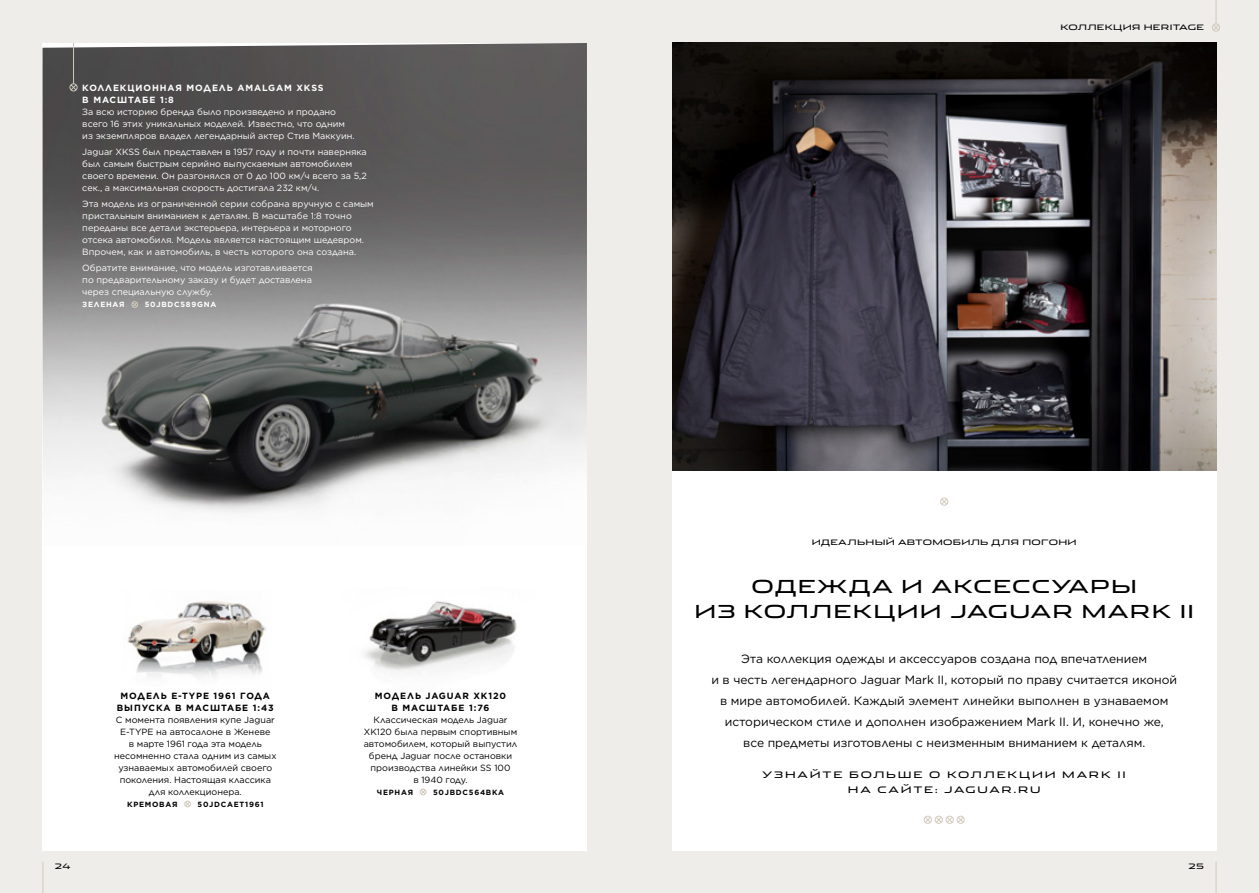
<style>
.page{position:relative;width:1259px;height:893px;background:#efedea}
.page>*{position:absolute;margin:0;border:0;box-sizing:border-box;transform-origin:0 0}
.t1{font:18px/25.5px "Jaguar";letter-spacing:.065em;color:#000;text-align:center}
.t2{font:12px/21px "Gotham";color:#000;text-align:center}
.t3{font:9px/12px "Gotham";color:#fff}
.t4{font:9px/12px "Gotham";color:#000;text-align:center}
.t5{font:700 9px/12px "Gotham";letter-spacing:.1em;color:#000;text-align:center}
.t6{font:9px/15px "Jaguar";letter-spacing:.2em;color:#000;text-align:center}
.t7{font:700 9px/12px "Gotham";letter-spacing:.1em;color:#fff}
.t8{font:7.5px "Jaguar";letter-spacing:.04em;color:#000}
.t9{font:700 7.5px "Gotham";letter-spacing:.1em;color:#000}
.t10{font:700 7.5px "Gotham";letter-spacing:.1em;color:#fff}
</style>
<div class="page">
<svg style="left:1212px;top:0;width:7px;height:31px"></svg>
<div style="left:1212px;top:24px;width:8px;height:7px;border:1px solid #d1c9bc;border-radius:50%"></div>
<hr style="left:1215px;top:861px;width:1px;height:32px;background:#d1c9bc">
<hr style="left:43px;top:861px;width:1px;height:32px;background:#d1c9bc">
<div style="left:672px;top:471px;width:544px;height:379px;background:#fff"></div>
<div style="left:43px;top:43px;width:544px;height:807px;background:#fff"></div>
<img style="left:43px;top:43px;width:544px;height:470px">
<svg style="left:132px;top:301px;width:6px;height:7px"></svg>
<div style="left:131px;top:301px;width:7px;height:7px;border:1px solid #d1c9bc;border-radius:50%"></div>
<hr style="left:73px;top:43px;width:1px;height:41px;background:#d1c9bc">
<svg style="left:70px;top:84px;width:7px;height:7px"></svg>
<div style="left:70px;top:83px;width:7px;height:8px;border:1px solid #d1c9bc;border-radius:50%"></div>
<div style="left:935px;top:816px;width:7px;height:8px;border:1px solid #d1c9bc;border-radius:50%"></div>
<div style="left:924px;top:816px;width:8px;height:8px;border:1px solid #d1c9bc;border-radius:50%"></div>
<div style="left:956px;top:816px;width:8px;height:8px;border:1px solid #d1c9bc;border-radius:50%"></div>
<svg style="left:924px;top:816px;width:40px;height:7px"></svg>
<div style="left:945px;top:816px;width:8px;height:8px;border:1px solid #d1c9bc;border-radius:50%"></div>
<svg style="left:940px;top:498px;width:8px;height:7px"></svg>
<div style="left:940px;top:498px;width:8px;height:8px;border:1px solid #d1c9bc;border-radius:50%"></div>
<img style="left:672px;top:43px;width:544px;height:428px">
<img style="left:127px;top:600px;width:139px;height:78px">
<img style="left:364px;top:601px;width:153px;height:71px">
<svg style="left:420px;top:789px;width:6px;height:6px"></svg>
<div style="left:184px;top:801px;width:7px;height:6px;border:1px solid #d1c9bc;border-radius:50%"></div>
<p class="t7" style="left:82px;top:81px;width:243px">КОЛЛЕКЦИОННАЯ МОДЕЛЬ AMALGAM XKSS<br>В МАСШТАБЕ 1:8</p>
<p class="t3" style="left:82px;top:105px;width:274px">За всю историю бренда было произведено и продано всего 16 этих уникальных моделей. Известно, что одним из экземпляров владел легендарный актер Стив Маккуин.</p>
<p class="t3" style="left:82px;top:145px;width:286px">Jaguar XKSS был представлен в 1957 году и почти наверняка был самым быстрым серийно выпускаемым автомобилем своего времени. Он разгонялся от 0 до 100 км/ч всего за 5,2 сек., а максимальная скорость достигала 232 км/ч.</p>
<p class="t3" style="left:82px;top:198px;width:293px">Эта модель из ограниченной серии собрана вручную с самым пристальным вниманием к деталям. В масштабе 1:8 точно переданы все детали экстерьера, интерьера и моторного отсека автомобиля. Модель является настоящим шедевром.<br>Впрочем, как и автомобиль, в честь которого она создана.</p>
<p class="t3" style="left:82px;top:262px;width:232px;text-align:justify">Обратите внимание, что модель изготавливается по предварительному заказу и будет доставлена через специальную службу.</p>
<p class="t10" style="left:82px;top:300px;width:44px">ЗЕЛЕНАЯ</p>
<p class="t10" style="left:145px;top:300px;width:73px">50JBDC589GNA</p>
<p class="t5" style="left:117px;top:689px;width:158px">МОДЕЛЬ E-TYPE 1961 ГОДА<br>ВЫПУСКА В МАСШТАБЕ 1:43</p>
<p class="t4" style="left:114px;top:713px;width:164px">С момента появления купе Jaguar<br>E-TYPE на автосалоне в Женеве<br>в марте 1961 года эта модель несомненно стала одним из самых узнаваемых автомобилей своего поколения. Настоящая классика для коллекционера.</p>
<p class="t9" style="left:127px;top:799px;width:52px">КРЕМОВАЯ</p>
<p class="t9" style="left:197px;top:799px;width:68px">50JDCAET1961</p>
<p class="t5" style="left:375px;top:689px;width:133px">МОДЕЛЬ JAGUAR XK120<br>В МАСШТАБЕ 1:76</p>
<p class="t4" style="left:364px;top:713px;width:155px">Классическая модель Jaguar<br>XK120 была первым спортивным автомобилем, который выпустил бренд Jaguar после остановки производства линейки SS 100<br>в 1940 году.</p>
<p class="t9" style="left:377px;top:787px;width:38px">ЧЕРНАЯ</p>
<p class="t9" style="left:433px;top:787px;width:73px">50JBDC564BKA</p>
<p class="t8" style="left:1060px;top:21px;width:145px">КОЛЛЕКЦИЯ HERITAGE</p>
<p class="t8" style="left:812px;top:536px;width:266px">ИДЕАЛЬНЫЙ АВТОМОБИЛЬ ДЛЯ ПОГОНИ</p>
<h1 class="t1" style="left:694px;top:572px;width:501px">ОДЕЖДА И АКСЕССУАРЫ<br>ИЗ КОЛЛЕКЦИИ JAGUAR MARK II</h1>
<p class="t2" style="left:711px;top:648px;width:467px">Эта коллекция одежды и аксессуаров создана под впечатлением<br>и в честь легендарного Jaguar Mark II, который по праву считается иконой в мире автомобилей. Каждый элемент линейки выполнен в узнаваемом историческом стиле и дополнен изображением Mark II. И, конечно же,<br>все предметы изготовлены с неизменным вниманием к деталям.</p>
<p class="t6" style="left:762px;top:767px;width:365px">УЗНАЙТЕ БОЛЬШЕ О КОЛЛЕКЦИИ MARK II<br>НА САЙТЕ: JAGUAR.RU</p>
<p class="t8" style="left:55px;top:859px;width:17px">24</p>
<p class="t8" style="left:1188px;top:859px;width:17px">25</p>
</div>
